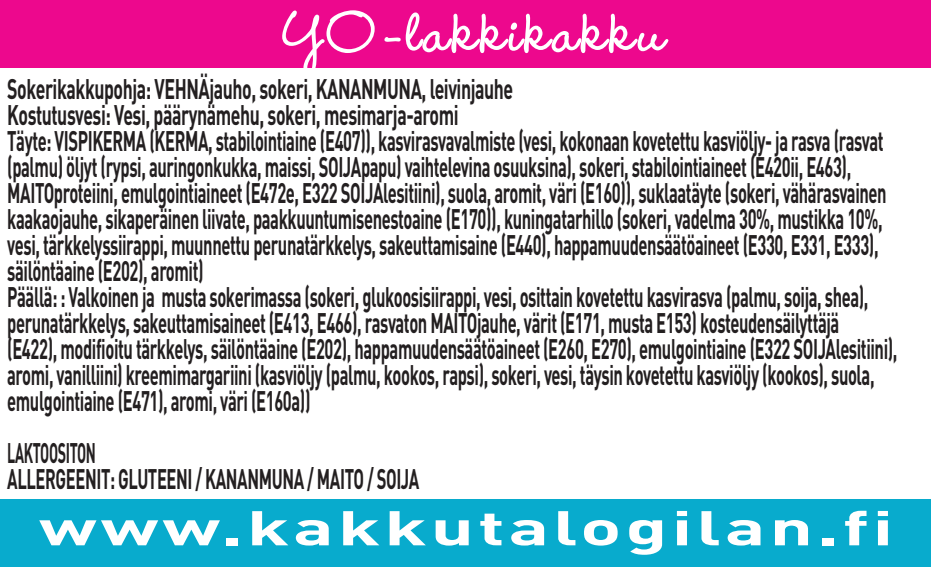
<style>
.page{position:relative;width:931px;height:567px;background:#fff}
.page>*{position:absolute;margin:0;border:0;box-sizing:border-box;transform-origin:0 0}
.t1{font:700 72px "Wendy LP Std";letter-spacing:.05em;color:#fff}
.t2{font:700 48px "DIN";letter-spacing:.05em;color:#fff;scale:1.59 1}
.t3{font:700 28px/26px "DIN";letter-spacing:-.025em;color:#231f20;scale:.63 1}
.t4{font:700 28px/26px "DIN";letter-spacing:-.025em;color:#231f20;scale:.51 1}
</style>
<div class="page">
<div style="left:0;top:0;width:931px;height:68px;background:#ed088d"></div>
<div style="left:0;top:499px;width:931px;height:68px;background:#08abcd"></div>
<h1 class="t1" style="left:282px;top:-11px;width:385px">YO-lakkikakku</h1>
<p class="t3" style="left:7px;top:75px;width:1414px">Sokerikakkupohja: VEHNÄjauho, sokeri, KANANMUNA, leivinjauhe<br>Kostutusvesi: Vesi, päärynämehu, sokeri, mesimarja-aromi<br>Täyte: VISPIKERMA (KERMA, stabilointiaine (E407)), kasvirasvavalmiste (vesi, kokonaan kovetettu kasviöljy- ja rasva (rasvat (palmu) öljyt (rypsi, auringonkukka, maissi, SOIJApapu) vaihtelevina osuuksina), sokeri, stabilointiaineet (E420ii, E463), MAITOproteiini, emulgointiaineet (E472e, E322 SOIJAlesitiini), suola, aromit, väri (E160)), suklaatäyte (sokeri, vähärasvainen kaakaojauhe, sikaperäinen liivate, paakkuuntumisenestoaine (E170)), kuningatarhillo (sokeri, vadelma 30%, mustikka 10%, vesi, tärkkelyssiirappi, muunnettu perunatärkkelys, sakeuttamisaine (E440), happamuudensäätöaineet (E330, E331, E333), säilöntäaine (E202), aromit)<br>Päällä: : Valkoinen ja musta sokerimassa (sokeri, glukoosisiirappi, vesi, osittain kovetettu kasvirasva (palmu, soija, shea), perunatärkkelys, sakeuttamisaineet (E413, E466), rasvaton MAITOjauhe, värit (E171, musta E153) kosteudensäilyttäjä<br>(E422), modifioitu tärkkelys, säilöntäaine (E202), happamuudensäätöaineet (E260, E270), emulgointiaine (E322 SOIJAlesitiini), aromi, vanilliini) kreemimargariini (kasviöljy (palmu, kookos, rapsi), sokeri, vesi, täysin kovetettu kasviöljy (kookos), suola, emulgointiaine (E471), aromi, väri (E160a))</p>
<p class="t4" style="left:7px;top:439px;width:809px">LAKTOOSITON<br>ALLERGEENIT: GLUTEENI / KANANMUNA / MAITO / SOIJA</p>
<h2 class="t2" style="left:39px;top:497px;width:539px">www.kakkutalogilan.fi</h2>
</div>
